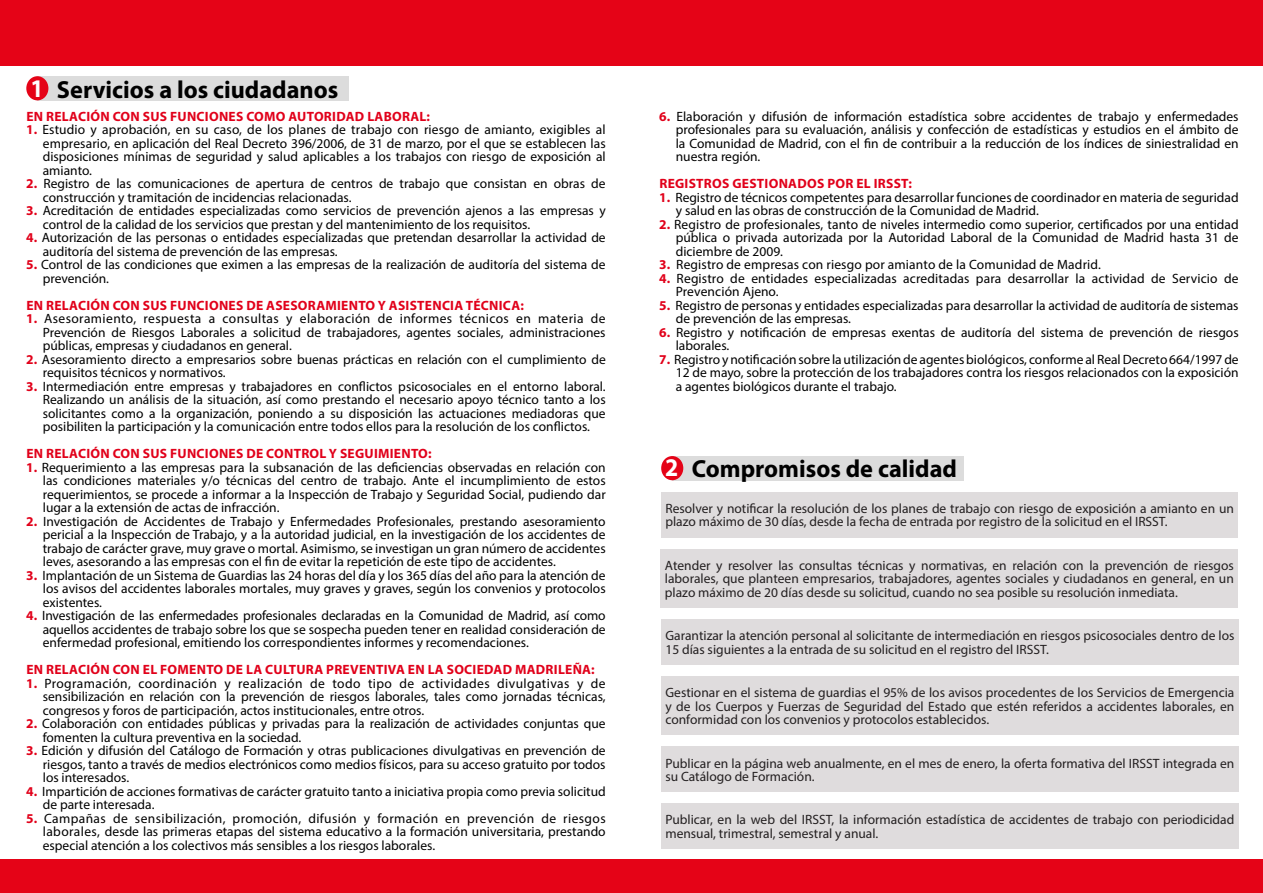
<style>
.page{position:relative;width:1263px;height:893px;background:#fff}
.page>*{position:absolute;margin:0;border:0;box-sizing:border-box;transform-origin:0 0}
.t1{font:700 25.5px "Myriad Pro";color:#fff;scale:.93 1}
.t2{font:700 24.75px "Myriad Pro";color:#000}
.t3{font:13.5px/13.5px "Myriad Pro";color:#000;text-align:justify}
.t4{font:13.5px/13.5px "Myriad Pro";color:#231f20}
.t5{font:700 13.5px "Myriad Pro";letter-spacing:.02em;color:#e1001a}
.s1{font-weight:700;color:#e1001a}
</style>
<div class="page">
<div style="left:37px;top:76px;width:312px;height:24px;background:#dcdcdc"></div>
<div style="left:26px;top:76px;width:22px;height:24px;background:#e50317;border-radius:50%"></div>
<div style="left:672px;top:456px;width:292px;height:24px;background:#dcdcdc"></div>
<div style="left:661px;top:456px;width:22px;height:24px;background:#e50317;border-radius:50%"></div>
<div style="left:661px;top:492px;width:577px;height:45px;background:#dfdcdd"></div>
<div style="left:661px;top:549px;width:577px;height:58px;background:#dfdcdd"></div>
<div style="left:661px;top:619px;width:578px;height:45px;background:#dfdcdd"></div>
<div style="left:661px;top:676px;width:578px;height:59px;background:#dfdcdd"></div>
<div style="left:661px;top:747px;width:578px;height:45px;background:#dfdcdd"></div>
<div style="left:661px;top:804px;width:578px;height:45px;background:#dfdcdd"></div>
<div style="left:0;top:0;width:1262px;height:65px;background:#e50317"></div>
<div style="left:1px;top:859px;width:1262px;height:34px;background:#e50317"></div>
<p class="t1" style="left:30px;top:71px;width:16px">1</p>
<p class="t2" style="left:57px;top:73px;width:283px">Servicios a los ciudadanos</p>
<p class="t5" style="left:26px;top:108px;width:405px">EN RELACIÓN CON SUS FUNCIONES COMO AUTORIDAD LABORAL:</p>
<p class="t3" style="left:43px;top:123px;width:564px;text-indent:-16px"><span class="s1">1.</span> Estudio y aprobación, en su caso, de los planes de trabajo con riesgo de amianto, exigibles al empresario, en aplicación del Real Decreto 396/2006, de 31 de marzo, por el que se establecen las disposiciones mínimas de seguridad y salud aplicables a los trabajos con riesgo de exposición al amianto.</p>
<p class="t3" style="left:43px;top:177px;width:564px;text-indent:-16px"><span class="s1">2.</span> Registro de las comunicaciones de apertura de centros de trabajo que consistan en obras de construcción y tramitación de incidencias relacionadas.</p>
<p class="t3" style="left:43px;top:204px;width:564px;text-indent:-16px"><span class="s1">3.</span> Acreditación de entidades especializadas como servicios de prevención ajenos a las empresas y control de la calidad de los servicios que prestan y del mantenimiento de los requisitos.</p>
<p class="t3" style="left:43px;top:231px;width:564px;text-indent:-16px"><span class="s1">4.</span> Autorización de las personas o entidades especializadas que pretendan desarrollar la actividad de auditoría del sistema de prevención de las empresas.</p>
<p class="t3" style="left:43px;top:258px;width:564px;text-indent:-16px"><span class="s1">5.</span> Control de las condiciones que eximen a las empresas de la realización de auditoría del sistema de prevención.</p>
<p class="t5" style="left:26px;top:297px;width:499px">EN RELACIÓN CON SUS FUNCIONES DE ASESORAMIENTO Y ASISTENCIA TÉCNICA:</p>
<p class="t3" style="left:43px;top:312px;width:564px;text-indent:-16px"><span class="s1">1.</span> Asesoramiento, respuesta a consultas y elaboración de informes técnicos en materia de Prevención de Riesgos Laborales a solicitud de trabajadores, agentes sociales, administraciones públicas, empresas y ciudadanos en general.</p>
<p class="t3" style="left:43px;top:352px;width:564px;text-indent:-16px"><span class="s1">2.</span> Asesoramiento directo a empresarios sobre buenas prácticas en relación con el cumplimiento de requisitos técnicos y normativos.</p>
<p class="t3" style="left:43px;top:379px;width:564px;text-indent:-16px"><span class="s1">3.</span> Intermediación entre empresas y trabajadores en conflictos psicosociales en el entorno laboral.<br>Realizando un análisis de la situación, así como prestando el necesario apoyo técnico tanto a los solicitantes como a la organización, poniendo a su disposición las actuaciones mediadoras que posibiliten la participación y la comunicación entre todos ellos para la resolución de los conflictos.</p>
<p class="t5" style="left:26px;top:445px;width:407px">EN RELACIÓN CON SUS FUNCIONES DE CONTROL Y SEGUIMIENTO:</p>
<p class="t3" style="left:43px;top:460px;width:564px;text-indent:-16px"><span class="s1">1.</span> Requerimiento a las empresas para la subsanación de las deficiencias observadas en relación con las condiciones materiales y/o técnicas del centro de trabajo. Ante el incumplimiento de estos requerimientos, se procede a informar a la Inspección de Trabajo y Seguridad Social, pudiendo dar lugar a la extensión de actas de infracción.</p>
<p class="t3" style="left:43px;top:514px;width:564px;text-indent:-16px"><span class="s1">2.</span> Investigación de Accidentes de Trabajo y Enfermedades Profesionales, prestando asesoramiento pericial a la Inspección de Trabajo, y a la autoridad judicial, en la investigación de los accidentes de trabajo de carácter grave, muy grave o mortal. Asimismo, se investigan un gran número de accidentes leves, asesorando a las empresas con el fin de evitar la repetición de este tipo de accidentes.</p>
<p class="t3" style="left:43px;top:568px;width:564px;text-indent:-16px"><span class="s1">3.</span> Implantación de un Sistema de Guardias las 24 horas del día y los 365 días del año para la atención de los avisos del accidentes laborales mortales, muy graves y graves, según los convenios y protocolos existentes.</p>
<p class="t3" style="left:43px;top:609px;width:564px;text-indent:-16px"><span class="s1">4.</span> Investigación de las enfermedades profesionales declaradas en la Comunidad de Madrid, así como aquellos accidentes de trabajo sobre los que se sospecha pueden tener en realidad consideración de enfermedad profesional, emitiendo los correspondientes informes y recomendaciones.</p>
<p class="t5" style="left:26px;top:661px;width:570px">EN RELACIÓN CON EL FOMENTO DE LA CULTURA PREVENTIVA EN LA SOCIEDAD MADRILEÑA:</p>
<p class="t3" style="left:43px;top:676px;width:564px;text-indent:-16px"><span class="s1">1.</span> Programación, coordinación y realización de todo tipo de actividades divulgativas y de sensibilización en relación con la prevención de riesgos laborales, tales como jornadas técnicas, congresos y foros de participación, actos institucionales, entre otros.</p>
<p class="t3" style="left:43px;top:717px;width:564px;text-indent:-16px"><span class="s1">2.</span> Colaboración con entidades públicas y privadas para la realización de actividades conjuntas que fomenten la cultura preventiva en la sociedad.</p>
<p class="t3" style="left:43px;top:744px;width:564px;text-indent:-16px"><span class="s1">3.</span> Edición y difusión del Catálogo de Formación y otras publicaciones divulgativas en prevención de riesgos, tanto a través de medios electrónicos como medios físicos, para su acceso gratuito por todos los interesados.</p>
<p class="t3" style="left:43px;top:784px;width:564px;text-indent:-16px"><span class="s1">4.</span> Impartición de acciones formativas de carácter gratuito tanto a iniciativa propia como previa solicitud de parte interesada.</p>
<p class="t3" style="left:43px;top:811px;width:564px;text-indent:-16px"><span class="s1">5.</span> Campañas de sensibilización, promoción, difusión y formación en prevención de riesgos laborales, desde las primeras etapas del sistema educativo a la formación universitaria, prestando especial atención a los colectivos más sensibles a los riesgos laborales.</p>
<p class="t3" style="left:676px;top:109px;width:564px;text-indent:-16px"><span class="s1">6.</span> Elaboración y difusión de información estadística sobre accidentes de trabajo y enfermedades profesionales para su evaluación, análisis y confección de estadísticas y estudios en el ámbito de la Comunidad de Madrid, con el fin de contribuir a la reducción de los índices de siniestralidad en nuestra región.</p>
<p class="t5" style="left:659px;top:175px;width:254px">REGISTROS GESTIONADOS POR EL IRSST:</p>
<p class="t3" style="left:676px;top:190px;width:564px;text-indent:-16px"><span class="s1">1.</span> Registro de técnicos competentes para desarrollar funciones de coordinador en materia de seguridad y salud en las obras de construcción de la Comunidad de Madrid.</p>
<p class="t3" style="left:676px;top:217px;width:564px;text-indent:-16px"><span class="s1">2.</span> Registro de profesionales, tanto de niveles intermedio como superior, certificados por una entidad pública o privada autorizada por la Autoridad Laboral de la Comunidad de Madrid hasta 31 de diciembre de 2009.</p>
<p class="t3" style="left:659px;top:258px;width:443px"><span class="s1">3.</span> Registro de empresas con riesgo por amianto de la Comunidad de Madrid.</p>
<p class="t3" style="left:676px;top:271px;width:564px;text-indent:-16px"><span class="s1">4.</span> Registro de entidades especializadas acreditadas para desarrollar la actividad de Servicio de<br>Prevención Ajeno.</p>
<p class="t3" style="left:676px;top:298px;width:564px;text-indent:-16px"><span class="s1">5.</span> Registro de personas y entidades especializadas para desarrollar la actividad de auditoría de sistemas de prevención de las empresas.</p>
<p class="t3" style="left:676px;top:325px;width:564px;text-indent:-16px"><span class="s1">6.</span> Registro y notificación de empresas exentas de auditoría del sistema de prevención de riesgos laborales.</p>
<p class="t3" style="left:676px;top:352px;width:564px;text-indent:-16px"><span class="s1">7.</span> Registro y notificación sobre la utilización de agentes biológicos, conforme al Real Decreto 664/1997 de 12 de mayo, sobre la protección de los trabajadores contra los riesgos relacionados con la exposición a agentes biológicos durante el trabajo.</p>
<p class="t1" style="left:665px;top:451px;width:16px">2</p>
<p class="t2" style="left:692px;top:453px;width:267px">Compromisos de calidad</p>
<p class="t4" style="left:665px;top:501px;width:570px">Resolver y notificar la resolución de los planes de trabajo con riesgo de exposición a amianto en un plazo máximo de 30 días, desde la fecha de entrada por registro de la solicitud en el IRSST.</p>
<p class="t4" style="left:665px;top:558px;width:570px;text-align:justify">Atender y resolver las consultas técnicas y normativas, en relación con la prevención de riesgos laborales, que planteen empresarios, trabajadores, agentes sociales y ciudadanos en general, en un plazo máximo de 20 días desde su solicitud, cuando no sea posible su resolución inmediata.</p>
<p class="t4" style="left:665px;top:629px;width:570px">Garantizar la atención personal al solicitante de intermediación en riesgos psicosociales dentro de los<br>15 días siguientes a la entrada de su solicitud en el registro del IRSST.</p>
<p class="t4" style="left:665px;top:686px;width:570px;text-align:justify">Gestionar en el sistema de guardias el 95% de los avisos procedentes de los Servicios de Emergencia y de los Cuerpos y Fuerzas de Seguridad del Estado que estén referidos a accidentes laborales, en conformidad con los convenios y protocolos establecidos.</p>
<p class="t4" style="left:665px;top:756px;width:570px">Publicar en la página web anualmente, en el mes de enero, la oferta formativa del IRSST integrada en su Catálogo de Formación.</p>
<p class="t4" style="left:665px;top:813px;width:570px">Publicar, en la web del IRSST, la información estadística de accidentes de trabajo con periodicidad mensual, trimestral, semestral y anual.</p>
</div>
